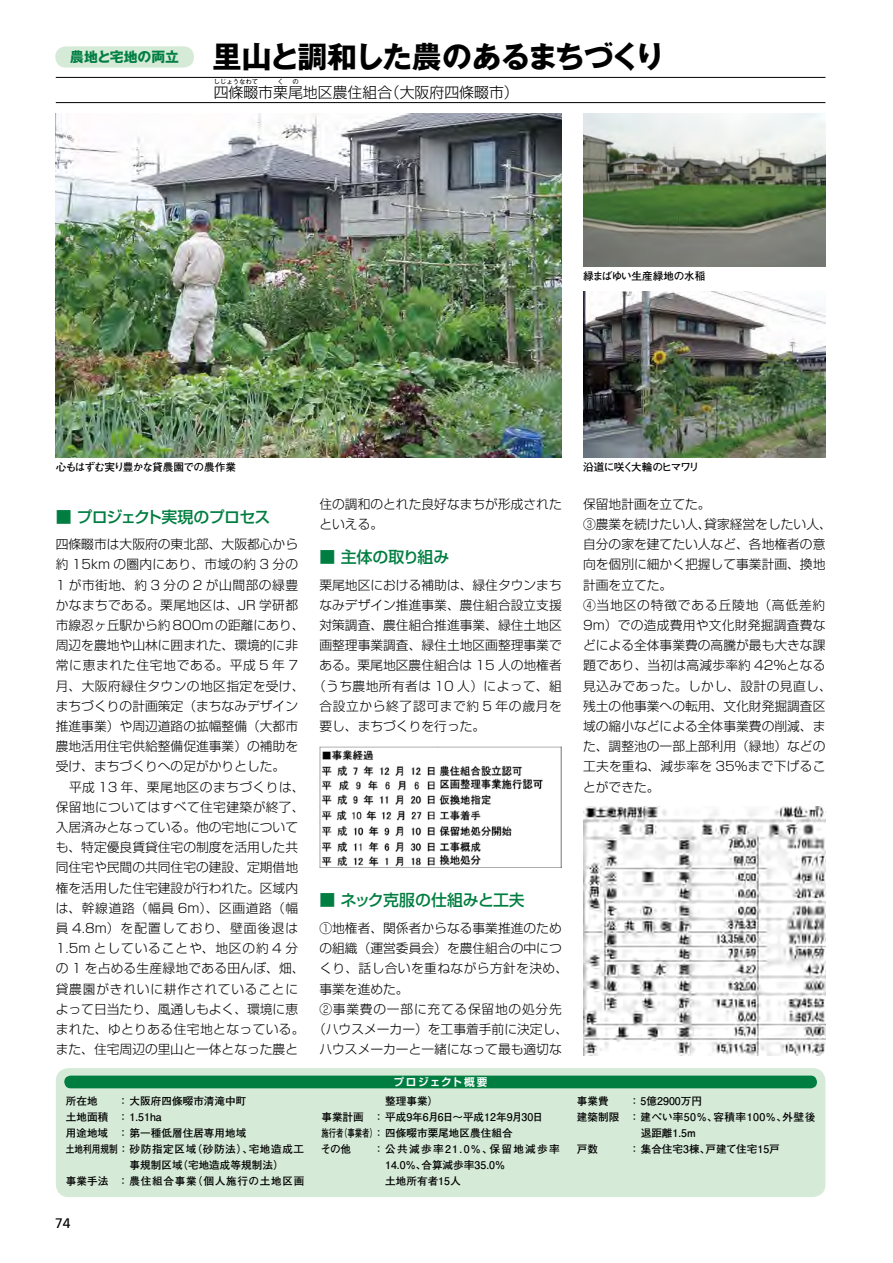
<style>
.page{position:relative;width:893px;height:1263px;background:#fff}
.page>*{position:absolute;margin:0;border:0;box-sizing:border-box;transform-origin:0 0}
.t1{font:700 29.7px "Gothic MB101 Pro";letter-spacing:-.065em;color:#000}
.t2{font:500 15.9px "Shin Go Pro";color:#007e41}
.t3{font:500 15.9px "Shin Go Pro";letter-spacing:-.035em;color:#007e41}
.t4{font:300 14.85px "Shin Go Pro";color:#000}
.t5{font:700 13.8px "Gothic MB101 Pro";color:#007e41}
.t6{font:13.8px "Frutiger";color:#000}
.t7{font:300 12.75px/20.2px "Shin Go Pro";color:#000}
.t8{font:300 12.75px "Shin Go Pro";letter-spacing:.035em;color:#000}
.t9{font:300 12.75px "Shin Go Pro";letter-spacing:.03em;color:#000}
.t10{font:300 12.75px "Shin Go Pro";letter-spacing:.05em;color:#000}
.t11{font:300 12.75px "Shin Go Pro";letter-spacing:.06em;color:#000}
.t12{font:700 10.65px/15.9px "Futo Go B101 Pro";color:#000}
.t13{font:700 10.65px "Futo Go B101 Pro";letter-spacing:.055em;color:#000;scale:.82 1}
.t14{font:700 10.65px "Futo Go B101 Pro";letter-spacing:.045em;color:#000}
.t15{font:700 10.65px "Futo Go B101 Pro";letter-spacing:.065em;color:#000}
.t16{font:700 10.65px "Futo Go B101 Pro";letter-spacing:-.055em;color:#000}
.t17{font:700 10.65px "Futo Go B101 Pro";letter-spacing:-.02em;color:#000}
.t18{font:700 10.65px "Futo Go B101 Pro";letter-spacing:-.1em;color:#000}
.t19{font:700 10.65px "Shin Go Pro De";letter-spacing:.155em;color:#fff}
.t20{font:300 6.45px "Shin Go Pro";color:#000}
</style>
<div class="page">
<div style="left:55px;top:46px;width:139px;height:22px;background:#d5ead7;border-radius:11px"></div>
<hr style="left:56px;top:77px;width:769px;height:1px;background:#000">
<hr style="left:56px;top:102px;width:769px;height:1px;background:#000">
<img style="left:56px;top:114px;width:506px;height:343px">
<img style="left:319px;top:747px;width:243px;height:120px">
<img style="left:583px;top:807px;width:242px;height:249px">
<div style="left:56px;top:1068px;width:769px;height:129px;background:#d5ead7;border-radius:13px"></div>
<div style="left:64px;top:1075px;width:753px;height:13px;background:#007e41;border-radius:6px"></div>
<img style="left:583px;top:114px;width:242px;height:152px">
<img style="left:583px;top:292px;width:242px;height:165px">
<p class="t5" style="left:70px;top:46px;width:110px">農地と宅地の両立</p>
<h1 class="t1" style="left:212px;top:32px;width:454px">里山と調和した農のあるまちづくり</h1>
<p class="t20" style="left:214px;top:77px;width:46px">しじょうなわて</p>
<p class="t20" style="left:277px;top:77px;width:8px">く</p>
<p class="t20" style="left:292px;top:77px;width:8px">の</p>
<p class="t4" style="left:214px;top:80px;width:307px">四條畷市栗尾地区農住組合（大阪府四條畷市）</p>
<p class="t17" style="left:583px;top:267px;width:124px">緑まばゆい生産緑地の水稲</p>
<p class="t16" style="left:56px;top:458px;width:182px">心もはずむ実り豊かな貸農園での農作業</p>
<p class="t3" style="left:56px;top:503px;width:216px">■ プロジェクト実現のプロセス</p>
<p class="t7" style="left:56px;top:533px;width:250px">四條畷市は大阪府の東北部、大阪都心から約 15km の圏内にあり、市域の約 3 分の<br>1 が市街地、約 3 分の 2 が山間部の緑豊かなまちである。栗尾地区は、JR 学研都市線忍ヶ丘駅から約800mの距離にあり、周辺を農地や山林に囲まれた、環境的に非常に恵まれた住宅地である。平成 5 年 7月、大阪府緑住タウンの地区指定を受け、まちづくりの計画策定（まちなみデザイン推進事業）や周辺道路の拡幅整備（大都市農地活用住宅供給整備促進事業）の補助を受け、まちづくりへの足がかりとした。<br>　平成 13 年、栗尾地区のまちづくりは、保留地についてはすべて住宅建築が終了、入居済みとなっている。他の宅地についても、特定優良賃貸住宅の制度を活用した共同住宅や民間の共同住宅の建設、定期借地権を活用した住宅建設が行われた。区域内は、幹線道路（幅員 6m）、区画道路（幅員 4.8m）を配置しており、壁面後退は<br>1.5m としていることや、地区の約 4 分の 1 を占める生産緑地である田んぼ、畑、貸農園がきれいに耕作されていることによって日当たり、風通しもよく、環境に恵まれた、ゆとりある住宅地となっている。また、住宅周辺の里山と一体となった農と</p>
<p class="t12" style="left:66px;top:1092px;width:33px">所在地</p>
<p class="t12" style="left:118px;top:1092px;width:130px">：大阪府四條畷市清滝中町</p>
<p class="t12" style="left:66px;top:1108px;width:98px">土地面積 ：1.51ha</p>
<p class="t12" style="left:66px;top:1124px;width:182px">用途地域 ：第一種低層住居専用地域</p>
<p class="t13" style="left:66px;top:1140px;width:292px">土地利用規制：砂防指定区域（砂防法）、宅地造成工</p>
<p class="t12" style="left:130px;top:1155px;width:156px">事規制区域（宅地造成等規制法）</p>
<p class="t15" style="left:66px;top:1172px;width:240px">事業手法 ：農住組合事業（個人施行の土地区画</p>
<p class="t6" style="left:55px;top:1215px;width:9px">74</p>
<p class="t7" style="left:319px;top:492px;width:244px">住の調和のとれた良好なまちが形成されたといえる。</p>
<p class="t2" style="left:319px;top:544px;width:131px">■ 主体の取り組み</p>
<p class="t7" style="left:319px;top:573px;width:244px">栗尾地区における補助は、緑住タウンまち</p>
<p class="t7" style="left:319px;top:593px;width:244px">なみデザイン推進事業、農住組合設立支援</p>
<p class="t7" style="left:319px;top:613px;width:244px">対策調査、農住組合推進事業、緑住土地区</p>
<p class="t7" style="left:319px;top:634px;width:244px">画整理事業調査、緑住土地区画整理事業で</p>
<p class="t7" style="left:319px;top:654px;width:244px">ある。栗尾地区農住組合は 15 人の地権者</p>
<p class="t8" style="left:313px;top:675px;width:250px">（うち農地所有者は 10 人）によって、組</p>
<p class="t10" style="left:319px;top:695px;width:244px">合設立から終了認可まで約 5 年の歳月を</p>
<p class="t7" style="left:319px;top:714px;width:167px">要し、まちづくりを行った。</p>
<p class="t18" style="left:583px;top:458px;width:118px">沿道に咲く大輪のヒマワリ</p>
<p class="t7" style="left:583px;top:492px;width:250px">保留地計画を立てた。<br>③農業を続けたい人、貸家経営をしたい人、自分の家を建てたい人など、各地権者の意向を個別に細かく把握して事業計画、換地計画を立てた。<br>④当地区の特徴である丘陵地（高低差約<br>9m）での造成費用や文化財発掘調査費などによる全体事業費の高騰が最も大きな課題であり、当初は高減歩率約 42％となる見込みであった。しかし、設計の見直し、残土の他事業への転用、文化財発掘調査区域の縮小などによる全体事業費の削減、また、調整池の一部上部利用（緑地）などの工夫を重ね、減歩率を 35％まで下げることができた。</p>
<p class="t2" style="left:319px;top:887px;width:207px">■ ネック克服の仕組みと工夫</p>
<p class="t7" style="left:319px;top:916px;width:244px">①地権者、関係者からなる事業推進のため</p>
<p class="t7" style="left:319px;top:937px;width:244px">の組織（運営委員会）を農住組合の中につ</p>
<p class="t9" style="left:319px;top:958px;width:250px">くり、話し合いを重ねながら方針を決め、</p>
<p class="t7" style="left:319px;top:977px;width:91px">事業を進めた。</p>
<p class="t11" style="left:319px;top:998px;width:244px">②事業費の一部に充てる保留地の処分先</p>
<p class="t7" style="left:313px;top:1017px;width:257px">（ハウスメーカー）を工事着手前に決定し、</p>
<p class="t7" style="left:319px;top:1037px;width:244px">ハウスメーカーと一緒になって最も適切な</p>
<p class="t19" style="left:394px;top:1073px;width:95px">プロジェクト概要</p>
<p class="t12" style="left:320px;top:1092px;width:224px;text-indent:65px">整理事業）<br>事業計画 ：平成9年6月6日～平成12年9月30日施行者（事業者）：四條畷市栗尾地区農住組合<br>その他</p>
<p class="t12" style="left:385px;top:1139px;width:176px;text-indent:-12px">：公共減歩率21.0％、保留地減歩率<br>14.0％、合算減歩率35.0％<br>土地所有者15人</p>
<p class="t12" style="left:577px;top:1092px;width:33px">事業費</p>
<p class="t12" style="left:629px;top:1092px;width:117px">：5億2900万円　　　　</p>
<p class="t14" style="left:577px;top:1108px;width:240px">建築制限 ：建ぺい率50％、容積率100％、外壁後</p>
<p class="t12" style="left:641px;top:1124px;width:57px">退距離1.5m</p>
<p class="t12" style="left:577px;top:1139px;width:23px">戸数</p>
<p class="t12" style="left:629px;top:1139px;width:152px">：集合住宅3棟、戸建て住宅15戸</p>
</div>
